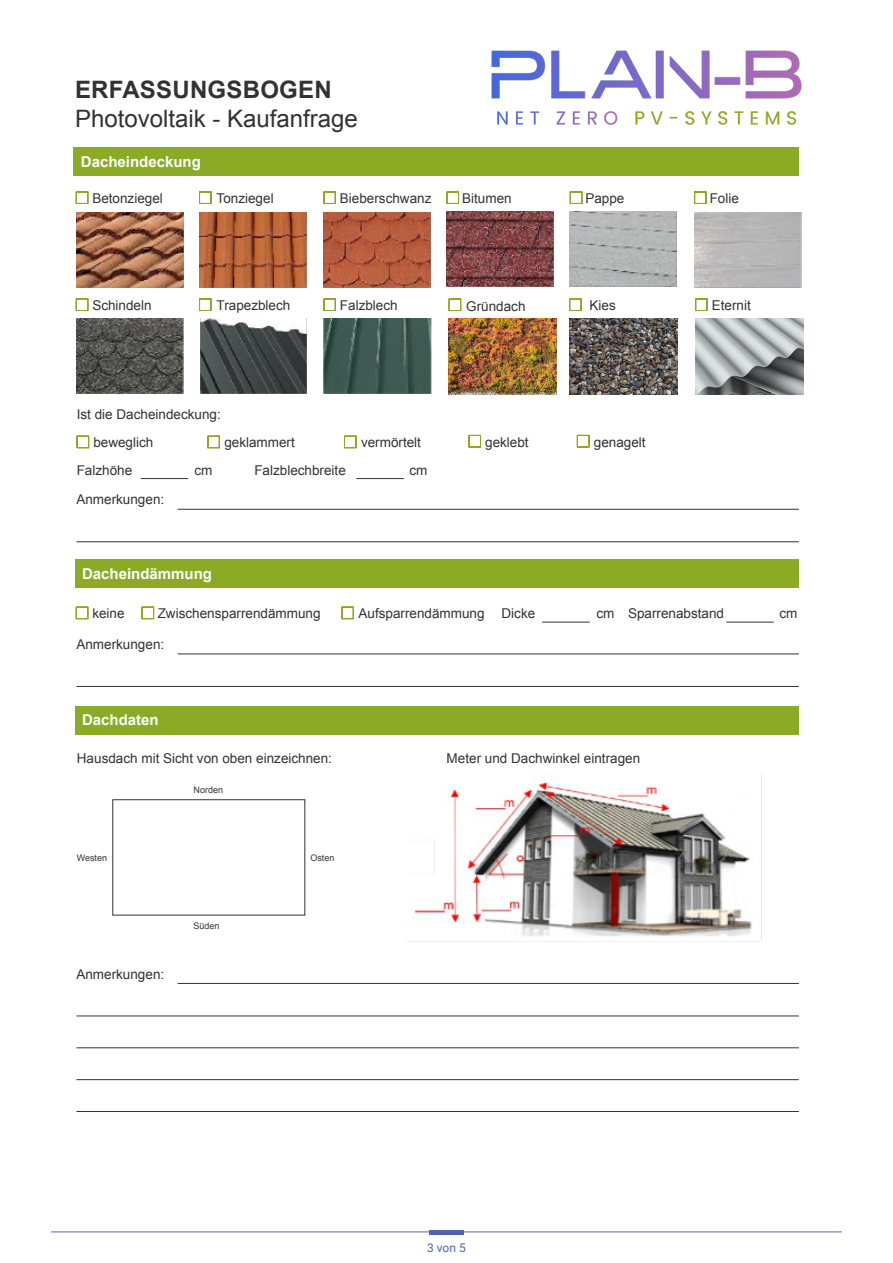
<style>
.page{position:relative;width:893px;height:1263px;background:#fff}
.page>*{position:absolute;margin:0;border:0;box-sizing:border-box;transform-origin:0 0}
.t1{font:24px "Arial";color:#333232}
.t2{font:700 24px "Arial";letter-spacing:.01em;color:#333232}
.t3{font:700 15px "Arial";color:#fff}
.t4{font:13.5px "Arial";color:#333232}
.t5{font:12px "Roboto";color:#5163ac}
.t6{font:9px "Arial";color:#333232}
</style>
<div class="page">
<div style="left:75px;top:559px;width:724px;height:29px;background:#8caa26"></div>
<div style="left:75px;top:705px;width:724px;height:29px;background:#8caa26"></div>
<div style="left:74px;top:148px;width:725px;height:28px;background:#8caa26"></div>
<img style="left:491px;top:50px;width:311px;height:75px">
<hr style="left:51px;top:1231px;width:791px;height:1px;background:#5163ac">
<hr style="left:429px;top:1230px;width:34px;height:4px;background:#5163ac">
<img style="left:407px;top:773px;width:355px;height:169px">
<hr style="left:178px;top:509px;width:621px;height:1px;background:#333">
<hr style="left:178px;top:654px;width:621px;height:1px;background:#333">
<hr style="left:178px;top:983px;width:621px;height:1px;background:#333">
<hr style="left:76px;top:541px;width:723px;height:1px;background:#333">
<hr style="left:76px;top:686px;width:723px;height:1px;background:#333">
<hr style="left:76px;top:1016px;width:723px;height:1px;background:#333">
<hr style="left:76px;top:1047px;width:723px;height:1px;background:#333">
<hr style="left:76px;top:1079px;width:723px;height:1px;background:#333">
<hr style="left:76px;top:1111px;width:723px;height:1px;background:#333">
<svg style="left:75px;top:191px;width:14px;height:13px"></svg>
<svg style="left:75px;top:298px;width:14px;height:13px"></svg>
<svg style="left:75px;top:606px;width:14px;height:14px"></svg>
<svg style="left:199px;top:191px;width:13px;height:13px"></svg>
<svg style="left:199px;top:298px;width:13px;height:13px"></svg>
<svg style="left:448px;top:298px;width:14px;height:13px"></svg>
<svg style="left:141px;top:606px;width:14px;height:14px"></svg>
<svg style="left:323px;top:191px;width:13px;height:13px"></svg>
<svg style="left:323px;top:298px;width:13px;height:13px"></svg>
<svg style="left:569px;top:298px;width:13px;height:13px"></svg>
<svg style="left:695px;top:298px;width:13px;height:13px"></svg>
<svg style="left:341px;top:606px;width:13px;height:14px"></svg>
<svg style="left:446px;top:191px;width:13px;height:13px"></svg>
<svg style="left:76px;top:435px;width:14px;height:14px"></svg>
<svg style="left:468px;top:434px;width:13px;height:14px"></svg>
<svg style="left:569px;top:191px;width:14px;height:13px"></svg>
<svg style="left:207px;top:435px;width:13px;height:14px"></svg>
<svg style="left:344px;top:435px;width:13px;height:14px"></svg>
<svg style="left:576px;top:434px;width:14px;height:14px"></svg>
<svg style="left:694px;top:191px;width:13px;height:13px"></svg>
<hr style="left:141px;top:478px;width:47px;height:1px;background:#333">
<hr style="left:356px;top:478px;width:48px;height:1px;background:#333">
<hr style="left:726px;top:622px;width:48px;height:1px;background:#333">
<hr style="left:542px;top:622px;width:48px;height:1px;background:#333">
<img style="left:77px;top:212px;width:107px;height:76px">
<img style="left:199px;top:212px;width:108px;height:76px">
<img style="left:323px;top:212px;width:108px;height:76px">
<img style="left:447px;top:211px;width:107px;height:76px">
<img style="left:570px;top:211px;width:107px;height:76px">
<img style="left:694px;top:212px;width:108px;height:76px">
<img style="left:77px;top:318px;width:107px;height:76px">
<img style="left:200px;top:318px;width:107px;height:76px">
<img style="left:449px;top:318px;width:108px;height:77px">
<img style="left:323px;top:318px;width:108px;height:76px">
<img style="left:570px;top:318px;width:108px;height:77px">
<img style="left:695px;top:318px;width:108px;height:77px">
<div style="left:112px;top:799px;width:193px;height:116px;border:1px solid #333232"></div>
<h1 class="t2" style="left:75px;top:74px;width:258px">ERFASSUNGSBOGEN</h1>
<h1 class="t1" style="left:75px;top:103px;width:284px">Photovoltaik - Kaufanfrage</h1>
<p class="t3" style="left:81px;top:152px;width:122px">Dacheindeckung</p>
<p class="t4" style="left:92px;top:189px;width:72px">Betonziegel</p>
<p class="t4" style="left:217px;top:189px;width:59px">Tonziegel</p>
<p class="t4" style="left:340px;top:189px;width:93px">Bieberschwanz</p>
<p class="t4" style="left:462px;top:189px;width:51px">Bitumen</p>
<p class="t4" style="left:585px;top:189px;width:41px">Pappe</p>
<p class="t4" style="left:710px;top:189px;width:31px">Folie</p>
<p class="t4" style="left:92px;top:297px;width:61px">Schindeln</p>
<p class="t4" style="left:217px;top:296px;width:75px">Trapezblech</p>
<p class="t4" style="left:466px;top:297px;width:61px">Gründach</p>
<p class="t4" style="left:340px;top:297px;width:59px">Falzblech</p>
<p class="t4" style="left:590px;top:297px;width:28px">Kies</p>
<p class="t4" style="left:712px;top:297px;width:41px">Eternit</p>
<p class="t4" style="left:77px;top:405px;width:146px">Ist die Dacheindeckung:</p>
<p class="t4" style="left:93px;top:433px;width:62px">beweglich</p>
<p class="t4" style="left:224px;top:433px;width:72px">geklammert</p>
<p class="t4" style="left:361px;top:433px;width:62px">vermörtelt</p>
<p class="t4" style="left:485px;top:433px;width:45px">geklebt</p>
<p class="t4" style="left:594px;top:433px;width:53px">genagelt</p>
<p class="t4" style="left:77px;top:461px;width:57px">Falzhöhe</p>
<p class="t4" style="left:194px;top:461px;width:19px">cm</p>
<p class="t4" style="left:254px;top:461px;width:93px">Falzblechbreite</p>
<p class="t4" style="left:410px;top:461px;width:19px">cm</p>
<p class="t4" style="left:76px;top:491px;width:89px">Anmerkungen:</p>
<p class="t3" style="left:82px;top:564px;width:132px">Dacheindämmung</p>
<p class="t4" style="left:92px;top:604px;width:34px">keine</p>
<p class="t4" style="left:158px;top:604px;width:164px">Zwischensparrendämmung</p>
<p class="t4" style="left:359px;top:604px;width:128px">Aufsparrendämmung</p>
<p class="t4" style="left:501px;top:604px;width:35px">Dicke</p>
<p class="t4" style="left:596px;top:604px;width:129px">cm Sparrenabstand</p>
<p class="t4" style="left:76px;top:635px;width:89px">Anmerkungen:</p>
<p class="t3" style="left:82px;top:710px;width:78px">Dachdaten</p>
<p class="t4" style="left:77px;top:749px;width:257px">Hausdach mit Sicht von oben einzeichnen:</p>
<p class="t4" style="left:447px;top:749px;width:195px">Meter und Dachwinkel eintragen</p>
<p class="t6" style="left:194px;top:784px;width:31px">Norden</p>
<p class="t6" style="left:77px;top:852px;width:32px">Westen</p>
<p class="t6" style="left:310px;top:852px;width:26px">Osten</p>
<p class="t4" style="left:76px;top:965px;width:89px">Anmerkungen:</p>
<p class="t6" style="left:194px;top:920px;width:28px">Süden</p>
<p class="t4" style="left:779px;top:604px;width:19px">cm</p>
<p class="t5" style="left:427px;top:1239px;width:40px">3 von 5</p>
</div>
